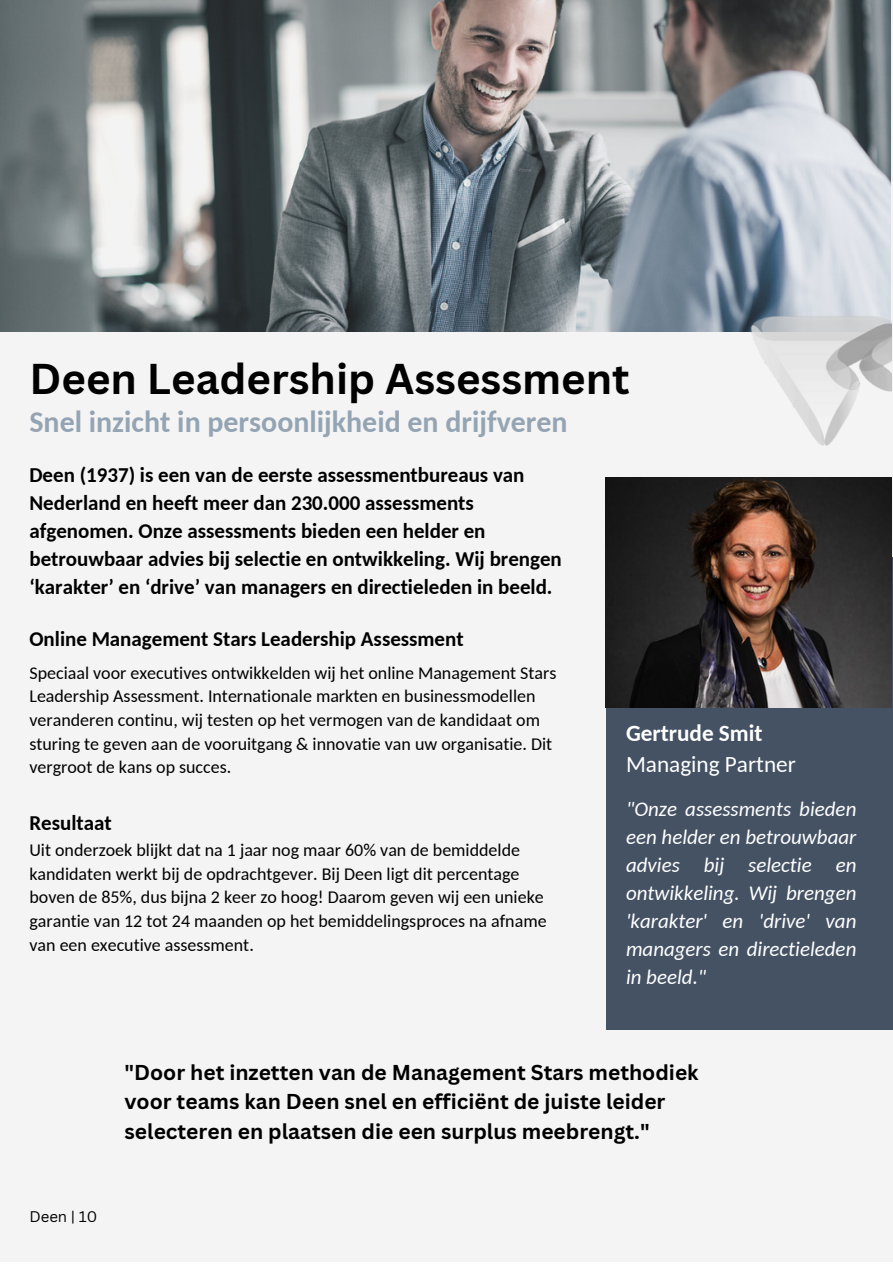
<style>
.page{position:relative;width:893px;height:1264px;background:#fff}
.page>*{position:absolute;margin:0;border:0;box-sizing:border-box;transform-origin:0 0}
.t1{font:700 41.85px "Canva Sans";color:#000}
.t2{font:700 30px "Carlito";color:#95a4b3}
.t3{font:23.25px/31.5px "Carlito";color:#fff}
.t4{font:700 21px/28px "Carlito";color:#000}
.t5{font:italic 21px/28px "Carlito";color:#fff;text-align:justify}
.t6{font:700 21px/29.2px "Canva Sans";color:#000}
.t7{font:18px/23.5px "Carlito";color:#000}
.t8{font:15px "Canva Sans";color:#000}
.s1{font-weight:700}
</style>
<div class="page">
<div style="left:0;top:0;width:892px;height:1261px;background:#f4f4f4"></div>
<div style="left:606px;top:557px;width:286px;height:472px;background:#445264"></div>
<img style="left:0;top:0;width:890px;height:332px">
<img style="left:736px;top:304px;width:155px;height:142px">
<img style="left:606px;top:477px;width:285px;height:231px">
<p class="t1" style="left:29px;top:349px;width:601px">Deen Leadership Assessment</p>
<p class="t2" style="left:29px;top:409px;width:539px">Snel inzicht in persoonlijkheid en drijfveren</p>
<p class="t4" style="left:29px;top:462px;width:534px">Deen (1937) is een van de eerste assessmentbureaus van Nederland en heeft meer dan 230.000 assessments afgenomen. Onze assessments bieden een helder en betrouwbaar advies bij selectie en ontwikkeling. Wij brengen ‘karakter’ en ‘drive’ van managers en directieleden in beeld.</p>
<p class="t4" style="left:29px;top:626px;width:435px">Online Management Stars Leadership Assessment</p>
<p class="t7" style="left:29px;top:662px;width:528px">Speciaal voor executives ontwikkelden wij het online Management Stars Leadership Assessment. Internationale markten en businessmodellen veranderen continu, wij testen op het vermogen van de kandidaat om sturing te geven aan de vooruitgang &amp; innovatie van uw organisatie. Dit vergroot de kans op succes.</p>
<p class="t4" style="left:29px;top:810px;width:84px">Resultaat</p>
<p class="t7" style="left:29px;top:840px;width:518px">Uit onderzoek blijkt dat na 1 jaar nog maar 60% van de bemiddelde kandidaten werkt bij de opdrachtgever. Bij Deen ligt dit percentage boven de 85%, dus bijna 2 keer zo hoog! Daarom geven wij een unieke garantie van 12 tot 24 maanden op het bemiddelingsproces na afname van een executive assessment.</p>
<p class="t3" style="left:626px;top:719px;width:171px"><span class="s1">Gertrude Smit<br></span>Managing Partner</p>
<p class="t5" style="left:626px;top:796px;width:232px">"Onze assessments bieden een helder en betrouwbaar advies bij selectie en ontwikkeling. Wij brengen 'karakter' en 'drive' van managers en directieleden in beeld."</p>
<p class="t8" style="left:29px;top:1206px;width:69px">Deen | 10</p>
<p class="t6" style="left:124px;top:1057px;width:575px">"Door het inzetten van de Management Stars methodiek voor teams kan Deen snel en efficiënt de juiste leider selecteren en plaatsen die een surplus meebrengt."</p>
</div>
